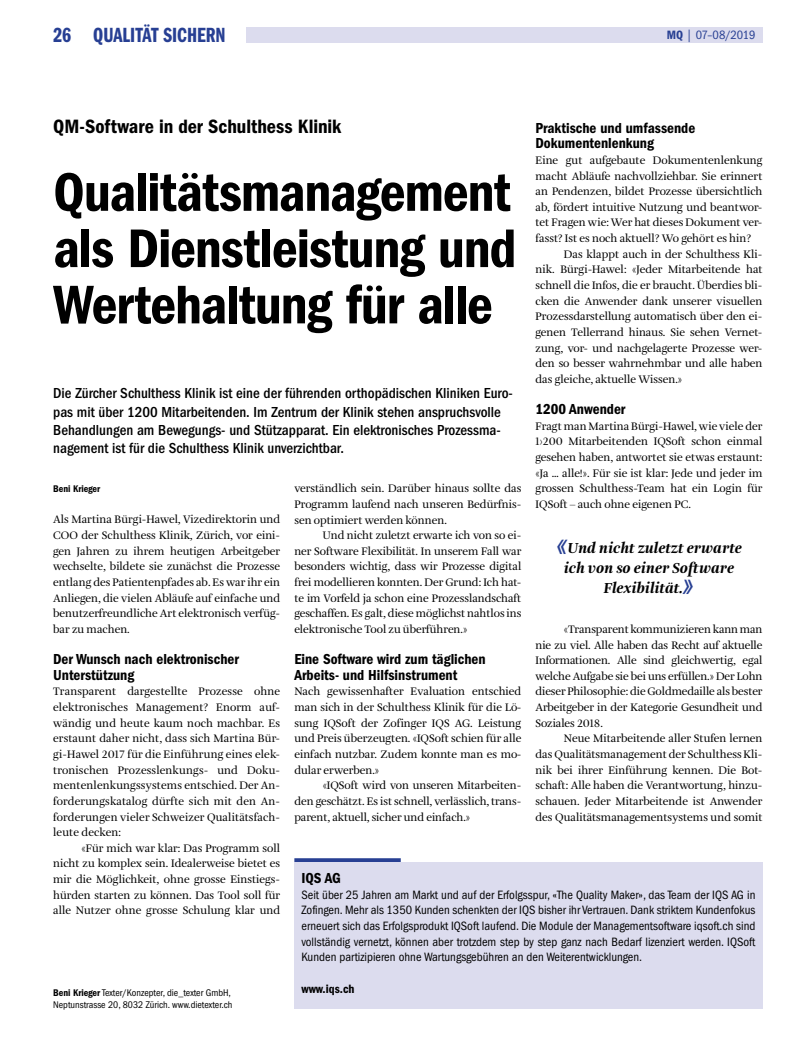
<style>
.page{position:relative;width:798px;height:1053px;background:#fff}
.page>*{position:absolute;margin:0;border:0;box-sizing:border-box;transform-origin:0 0}
.t1{font:56.25px/56.2px "ITC Franklin Gothic Std Dm Cd";letter-spacing:-.02em;color:#000;text-align:justify}
.t2{font:21.25px "ITC Franklin Gothic Std Dm Cp";letter-spacing:-.005em;color:#273f93}
.t3{font:20px "ITC Franklin Gothic Std Dm Cd";color:#000}
.t4{font:500 condensed 15px/18.1px "ITC Franklin Gothic Std";color:#000}
.t5{font:15px/15.6px "ITC Franklin Gothic Std Dm Cd";color:#000}
.t6{font:italic 900 15px/20px "Amalia Pro";color:#000;text-align:center}
.t7{font:condensed 12.5px/15.6px "ITC Franklin Gothic Std";color:#000;text-align:justify}
.t8{font:condensed 12.5px "ITC Franklin Gothic Std";letter-spacing:-.025em;color:#273f93}
.t9{font:12.5px "ITC Franklin Gothic Std Dm Cd";color:#000}
.t10{font:11.25px/15.6px "Amalia Pro";color:#000;text-align:justify}
.t11{font:condensed 10px/11.9px "ITC Franklin Gothic Std";color:#000}
.t12{font:10px "ITC Franklin Gothic Std Dm Cd";color:#000}
.s1{font-family:"ITC Franklin Gothic Std Dm Cd";font-stretch:normal}
.s2{font-size:32.5px;color:#273f93}
</style>
<div class="page">
<div style="left:246px;top:27px;width:516px;height:15px;background:#dcdcee"></div>
<div style="left:294px;top:861px;width:468px;height:147px;background:#dcdcee"></div>
<hr style="left:294px;top:858px;width:106px;height:3px;background:#273f93">
<h2 class="t2" style="left:53px;top:23px;width:174px">26 QUALITÄT SICHERN</h2>
<p class="t8" style="left:666px;top:28px;width:90px"><span class="s1">MQ</span> | 07–08/2019</p>
<h3 class="t3" style="left:53px;top:114px;width:289px">QM-Software in der Schulthess Klinik</h3>
<h1 class="t1" style="left:53px;top:164px;width:464px">Qualitätsmanagement als Dienstleistung und Wertehaltung für alle</h1>
<h3 class="t5" style="left:535px;top:120px;width:161px">Praktische und umfassende<br>Dokumentenlenkung</h3>
<p class="t10" style="left:535px;top:153px;width:228px">Eine gut aufgebaute Dokumentenlenkung macht Abläufe nachvollziehbar. Sie erinnert an Pendenzen, bildet Prozesse übersichtlich ab, fördert intuitive Nutzung und beantwor&shy;tet Fragen wie: Wer hat dieses Dokument ver&shy;fasst? Ist es noch aktuell? Wo gehört es hin?</p>
<p class="t10" style="left:535px;top:246px;width:228px;text-indent:28px">Das klappt auch in der Schulthess Kli&shy;nik. Bürgi-Hawel: «Jeder Mitarbeitende hat schnell die Infos, die er braucht. Überdies bli&shy;cken die Anwender dank unserer visuellen Prozessdarstellung automatisch über den ei&shy;genen Tellerrand hinaus. Sie sehen Vernet&shy;zung, vor- und nachgelagerte Prozesse wer&shy;den so besser wahrnehmbar und alle haben das gleiche, aktuelle Wissen.»</p>
<h3 class="t5" style="left:535px;top:401px;width:91px">1200 Anwender</h3>
<p class="t10" style="left:535px;top:418px;width:228px">Fragt man Martina Bürgi-Hawel, wie viele der 1›200 Mitarbeitenden IQSoft schon einmal gesehen haben, antwortet sie etwas erstaunt: «Ja … alle!». Für sie ist klar: Jede und jeder im grossen Schulthess-Team hat ein Login für IQSoft – auch ohne eigenen PC.</p>
<p class="t4" style="left:53px;top:384px;width:461px">Die Zürcher Schulthess Klinik ist eine der führenden orthopädischen Kliniken Euro&shy;pas mit über 1200 Mitarbeitenden. Im Zentrum der Klinik stehen anspruchsvolle Behandlungen am Bewegungs- und Stützapparat. Ein elektronisches Prozessma&shy;nagement ist für die Schulthess Klinik unverzichtbar.</p>
<p class="t12" style="left:53px;top:483px;width:49px">Beni Krieger</p>
<p class="t10" style="left:53px;top:512px;width:228px">Als Martina Bürgi-Hawel, Vizedirektorin und COO der Schulthess Klinik, Zürich, vor eini&shy;gen Jahren zu ihrem heutigen Arbeitgeber wechselte, bildete sie zunächst die Prozesse entlang des Patientenpfades ab. Es war ihr ein Anliegen, die vielen Abläufe auf einfache und benutzerfreundliche Art elektronisch verfüg&shy;bar zu machen.</p>
<h3 class="t5" style="left:53px;top:651px;width:187px">Der Wunsch nach elektronischer<br>Unterstützung</h3>
<p class="t10" style="left:53px;top:684px;width:228px">Transparent dargestellte Prozesse ohne elektronisches Management? Enorm auf&shy;wändig und heute kaum noch machbar. Es erstaunt daher nicht, dass sich Martina Bür&shy;gi-Hawel 2017 für die Einführung eines elek&shy;tronischen Prozesslenkungs- und Doku&shy;mentenlenkungssystems entschied. Der An&shy;forderungskatalog dürfte sich mit den An&shy;forderungen vieler Schweizer Qualitätsfach&shy;leute decken:</p>
<p class="t10" style="left:53px;top:840px;width:228px;text-indent:28px">«Für mich war klar: Das Programm soll nicht zu komplex sein. Idealerweise bietet es mir die Möglichkeit, ohne grosse Einstiegs&shy;hürden starten zu können. Das Tool soll für alle Nutzer ohne grosse Schulung klar und</p>
<p class="t10" style="left:294px;top:481px;width:228px">verständlich sein. Darüber hinaus sollte das Programm laufend nach unseren Bedürfnis&shy;sen optimiert werden können.</p>
<p class="t10" style="left:294px;top:528px;width:228px;text-indent:28px">Und nicht zuletzt erwarte ich von so ei&shy;ner Software Flexibilität. In unserem Fall war besonders wichtig, dass wir Prozesse digital frei modellieren konnten. Der Grund: Ich hat&shy;te im Vorfeld ja schon eine Prozesslandschaft geschaffen. Es galt, diese möglichst nahtlos ins elektronische Tool zu überführen.»</p>
<h3 class="t5" style="left:294px;top:651px;width:193px">Eine Software wird zum täglichen<br>Arbeits- und Hilfsinstrument</h3>
<p class="t10" style="left:294px;top:684px;width:228px">Nach gewissenhafter Evaluation entschied man sich in der Schulthess Klinik für die Lö&shy;sung IQSoft der Zofinger IQS AG. Leistung und Preis überzeugten. «IQSoft schien für alle einfach nutzbar. Zudem konnte man es mo&shy;dular erwerben.»</p>
<p class="t10" style="left:294px;top:778px;width:228px;text-indent:28px">«IQSoft wird von unseren Mitarbeiten&shy;den geschätzt. Es ist schnell, verlässlich, trans&shy;parent, aktuell, sicher und einfach.»</p>
<h3 class="t6" style="left:556px;top:538px;width:187px"><span class="s2">«</span>Und nicht zuletzt erwarte ich von so einer Software<br>Flexibilität.<span class="s2">»</span></h3>
<p class="t10" style="left:535px;top:621px;width:228px;text-indent:28px">«Transparent kommunizieren kann man nie zu viel. Alle haben das Recht auf aktuelle Informationen. Alle sind gleichwertig, egal welche Aufgabe sie bei uns erfüllen.» Der Lohn dieser Philosophie: die Goldmedaille als bester Arbeitgeber in der Kategorie Gesundheit und Soziales 2018.</p>
<p class="t10" style="left:535px;top:731px;width:228px;text-indent:28px">Neue Mitarbeitende aller Stufen lernen das Qualitätsmanagement der Schulthess Kli&shy;nik bei ihrer Einführung kennen. Die Bot&shy;schaft: Alle haben die Verantwortung, hinzu&shy;schauen. Jeder Mitarbeitende ist Anwender des Qualitätsmanagementsystems und somit</p>
<h3 class="t5" style="left:301px;top:870px;width:41px">IQS AG</h3>
<p class="t7" style="left:301px;top:886px;width:455px">Seit über 25 Jahren am Markt und auf der Erfolgsspur, «The Quality Maker», das Team der IQS AG in Zofingen. Mehr als 1350 Kunden schenkten der IQS bisher ihr Vertrauen. Dank striktem Kundenfokus erneuert sich das Erfolgsprodukt IQSoft laufend. Die Module der Managementsoftware iqsoft.ch sind vollständig vernetzt, können aber trotzdem step by step ganz nach Bedarf lizenziert werden. IQSoft Kunden partizipieren ohne Wartungsgebühren an den Weiterentwicklungen.</p>
<p class="t9" style="left:301px;top:981px;width:55px">www.iqs.ch</p>
<p class="t11" style="left:53px;top:987px;width:181px"><span class="s1">Beni Krieger</span> Texter/Konzepter, die_texter GmbH,<br>Neptunstrasse 20, 8032 Zürich. www.dietexter.ch</p>
</div>
